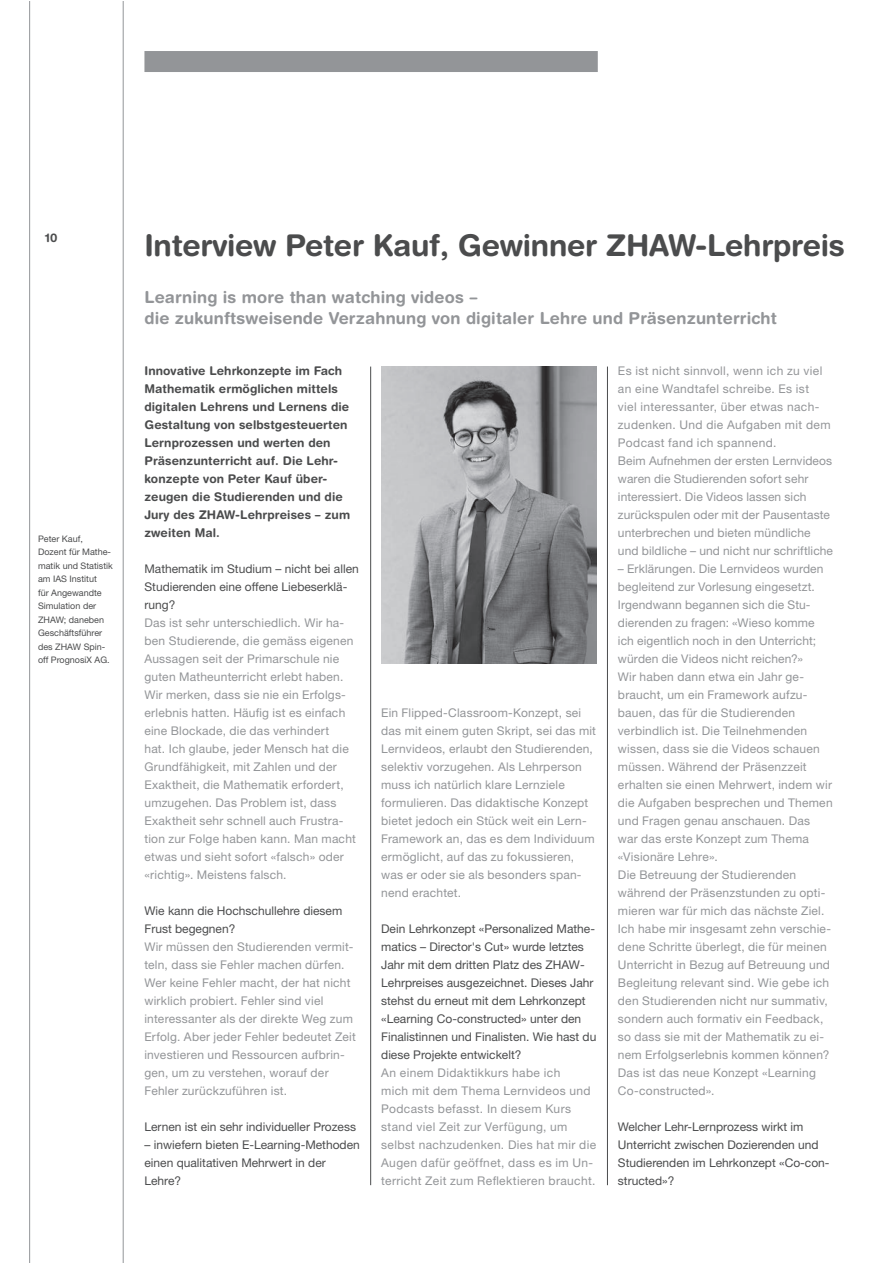
<style>
.page{position:relative;width:893px;height:1263px;background:#fff}
.page>*{position:absolute;margin:0;border:0;box-sizing:border-box;transform-origin:0 0}
.t1{font:700 30px "Helvetica Rounded LT Std";letter-spacing:-.01em;color:#4b4c4d}
.t2{font:700 16.5px/21px "Helvetica Rounded LT Std";letter-spacing:.01em;color:#939598}
.t3{font:12px/18px "Helvetica Neue LT Pro";letter-spacing:.02em;color:#939598}
.t4{font:12px/18px "Helvetica Neue LT Pro";color:#4b4c4d}
.t5{font:700 12px/18px "Helvetica Rounded LT Std";letter-spacing:.01em;color:#4b4c4d}
.t6{font:9px/13.5px "Helvetica Neue LT Pro";color:#4b4c4d}
</style>
<div class="page">
<hr style="left:370px;top:367px;width:1px;height:818px;background:#4b4c4d">
<hr style="left:607px;top:367px;width:1px;height:818px;background:#4b4c4d">
<img style="left:381px;top:367px;width:215px;height:296px">
<hr style="left:29px;top:1px;width:1px;height:1262px;background:#939598">
<hr style="left:123px;top:1px;width:1px;height:1262px;background:#939598">
<div style="left:144px;top:51px;width:454px;height:21px;background:#939598"></div>
<p class="t5" style="left:45px;top:229px;width:14px">10</p>
<p class="t6" style="left:38px;top:531px;width:76px">Peter Kauf,<br>Dozent für Mathe&shy;matik und Statistik am IAS Institut<br>für Angewandte<br>Simulation der<br>ZHAW; daneben<br>Geschäftsführer des ZHAW Spin&shy;off PrognosiX AG.</p>
<h1 class="t1" style="left:144px;top:227px;width:702px">Interview Peter Kauf, Gewinner ZHAW-Lehrpreis</h1>
<h2 class="t2" style="left:144px;top:286px;width:634px">Learning is more than watching videos –<br>die zukunftsweisende Verzahnung von digitaler Lehre und Präsenzunterricht</h2>
<p class="t3" style="left:618px;top:361px;width:217px">Es ist nicht sinnvoll, wenn ich zu viel an eine Wandtafel schreibe. Es ist<br>viel interessanter, über etwas nach&shy;zudenken. Und die Aufgaben mit dem Podcast fand ich spannend.<br>Beim Aufnehmen der ersten Lernvideos waren die Studierenden sofort sehr interessiert. Die Videos lassen sich zurückspulen oder mit der Pausentaste unterbrechen und bieten mündliche und bildliche – und nicht nur schriftliche</p>
<p class="t3" style="left:618px;top:559px;width:216px">– Erklärungen. Die Lernvideos wurden begleitend zur Vorlesung eingesetzt.<br>Irgendwann begannen sich die Stu&shy;dierenden zu fragen: «Wieso komme ich eigentlich noch in den Unterricht; würden die Videos nicht reichen?»<br>Wir haben dann etwa ein Jahr ge&shy;braucht, um ein Framework aufzu&shy;bauen, das für die Studierenden verbindlich ist. Die Teilnehmenden wissen, dass sie die Videos schauen müssen. Während der Präsenzzeit erhalten sie einen Mehrwert, indem wir die Aufgaben besprechen und Themen und Fragen genau anschauen. Das war das erste Konzept zum Thema «Visionäre Lehre».<br>Die Betreuung der Studierenden während der Präsenzstunden zu opti&shy;mieren war für mich das nächste Ziel.<br>Ich habe mir insgesamt zehn verschie&shy;dene Schritte überlegt, die für meinen Unterricht in Bezug auf Betreuung und Begleitung relevant sind. Wie gebe ich den Studierenden nicht nur summativ, sondern auch formativ ein Feedback, so dass sie mit der Mathematik zu ei&shy;nem Erfolgserlebnis kommen können?<br>Das ist das neue Konzept «Learning Co-constructed».</p>
<p class="t4" style="left:618px;top:1117px;width:213px">Welcher Lehr-Lernprozess wirkt im<br>Unterricht zwischen Dozierenden und<br>Studierenden im Lehrkonzept «Co-con&shy;structed»?</p>
<p class="t5" style="left:144px;top:362px;width:207px">Innovative Lehrkonzepte im Fach<br>Mathematik ermöglichen mittels digitalen Lehrens und Lernens die<br>Gestaltung von selbstgesteuerten<br>Lernprozessen und werten den<br>Präsenzunterricht auf. Die Lehr&shy;konzepte von Peter Kauf über&shy;zeugen die Studierenden und die<br>Jury des ZHAW-Lehrpreises – zum zweiten Mal.</p>
<p class="t4" style="left:144px;top:559px;width:216px">Mathematik im Studium – nicht bei allen<br>Studierenden eine offene Liebeserklä&shy;rung?</p>
<p class="t3" style="left:144px;top:613px;width:213px">Das ist sehr unterschiedlich. Wir ha&shy;ben Studierende, die gemäss eigenen Aussagen seit der Primarschule nie guten Matheunterricht erlebt haben.<br>Wir merken, dass sie nie ein Erfolgs&shy;erlebnis hatten. Häufig ist es einfach eine Blockade, die das verhindert<br>hat. Ich glaube, jeder Mensch hat die Grundfähigkeit, mit Zahlen und der Exaktheit, die Mathematik erfordert, umzugehen. Das Problem ist, dass Exaktheit sehr schnell auch Frustra&shy;tion zur Folge haben kann. Man macht etwas und sieht sofort «falsch» oder «richtig». Meistens falsch.</p>
<p class="t4" style="left:144px;top:901px;width:199px">Wie kann die Hochschullehre diesem<br>Frust begegnen?</p>
<p class="t3" style="left:144px;top:937px;width:213px">Wir müssen den Studierenden vermit&shy;teln, dass sie Fehler machen dürfen.<br>Wer keine Fehler macht, der hat nicht wirklich probiert. Fehler sind viel interessanter als der direkte Weg zum Erfolg. Aber jeder Fehler bedeutet Zeit investieren und Ressourcen aufbrin&shy;gen, um zu verstehen, worauf der Fehler zurückzuführen ist.</p>
<p class="t4" style="left:144px;top:1117px;width:213px">Lernen ist ein sehr individueller Prozess</p>
<p class="t4" style="left:144px;top:1135px;width:217px">– inwiefern bieten E-Learning-Methoden einen qualitativen Mehrwert in der<br>Lehre?</p>
<p class="t3" style="left:381px;top:703px;width:216px">Ein Flipped-Classroom-Konzept, sei das mit einem guten Skript, sei das mit Lernvideos, erlaubt den Studierenden, selektiv vorzugehen. Als Lehrperson muss ich natürlich klare Lernziele formulieren. Das didaktische Konzept bietet jedoch ein Stück weit ein Lern-Framework an, das es dem Individuum ermöglicht, auf das zu fokussieren, was er oder sie als besonders span&shy;nend erachtet.</p>
<p class="t4" style="left:381px;top:919px;width:217px">Dein Lehrkonzept «Personalized Mathe&shy;matics – Director's Cut» wurde letztes Jahr mit dem dritten Platz des ZHAW-Lehrpreises ausgezeichnet. Dieses Jahr stehst du erneut mit dem Lehrkonzept «Learning Co-constructed» unter den Finalistinnen und Finalisten. Wie hast du diese Projekte entwickelt?</p>
<p class="t3" style="left:381px;top:1063px;width:216px">An einem Didaktikkurs habe ich<br>mich mit dem Thema Lernvideos und Podcasts befasst. In diesem Kurs stand viel Zeit zur Verfügung, um selbst nachzudenken. Dies hat mir die Augen dafür geöffnet, dass es im Un&shy;terricht Zeit zum Reflektieren braucht.</p>
</div>
